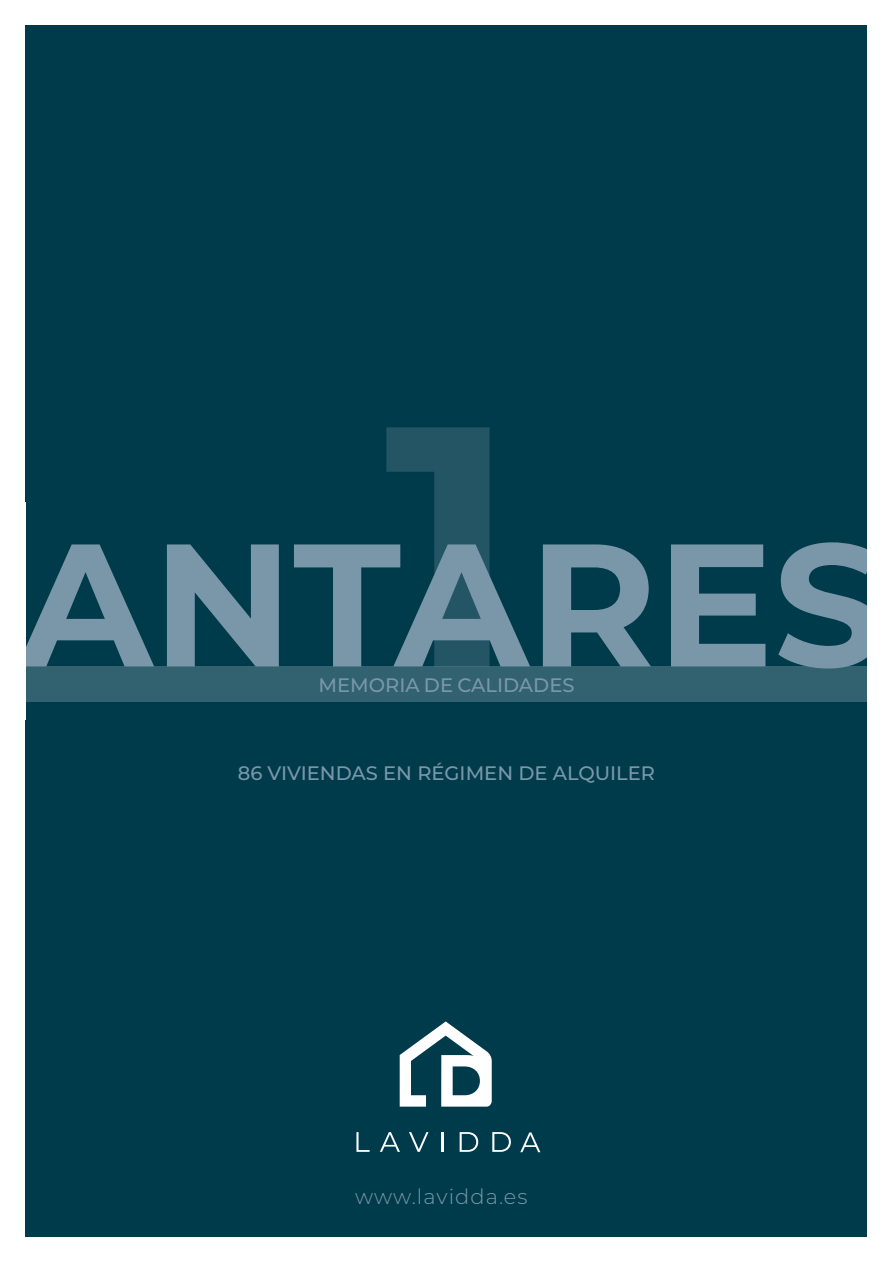
<style>
.page{position:relative;width:893px;height:1263px;background:#fff}
.page>*{position:absolute;margin:0;border:0;box-sizing:border-box;transform-origin:0 0}
.t1{font:700 174.3px "Montserrat";color:#7a97aa}
.t2{font:300 21px "Montserrat";letter-spacing:.05em;color:#7a97aa}
.t3{font:500 19.5px "Montserrat";color:#7a97aa}
</style>
<div class="page">
<div style="left:26px;top:26px;width:841px;height:1211px;background:#003b4c"></div>
<div style="left:26px;top:666px;width:841px;height:36px;background:#32616f"></div>
<svg style="left:386px;top:427px;width:104px;height:239px"></svg>
<svg style="left:356px;top:1132px;width:14px;height:20px"></svg>
<svg style="left:380px;top:1132px;width:20px;height:20px"></svg>
<svg style="left:409px;top:1132px;width:19px;height:20px"></svg>
<hr style="left:441px;top:1132px;width:2px;height:20px;background:#fff">
<svg style="left:460px;top:1132px;width:18px;height:20px"></svg>
<svg style="left:492px;top:1132px;width:19px;height:20px"></svg>
<svg style="left:520px;top:1132px;width:20px;height:20px"></svg>
<svg style="left:400px;top:1021px;width:92px;height:85px"></svg>
<h1 class="t1" style="left:19px;top:479px;width:867px">ANTARES</h1>
<p class="t3" style="left:318px;top:671px;width:258px">MEMORIA DE CALIDADES</p>
<p class="t3" style="left:238px;top:759px;width:419px">86 VIVIENDAS EN RÉGIMEN DE ALQUILER</p>
<p class="t2" style="left:355px;top:1182px;width:174px">www.lavidda.es</p>
</div>
